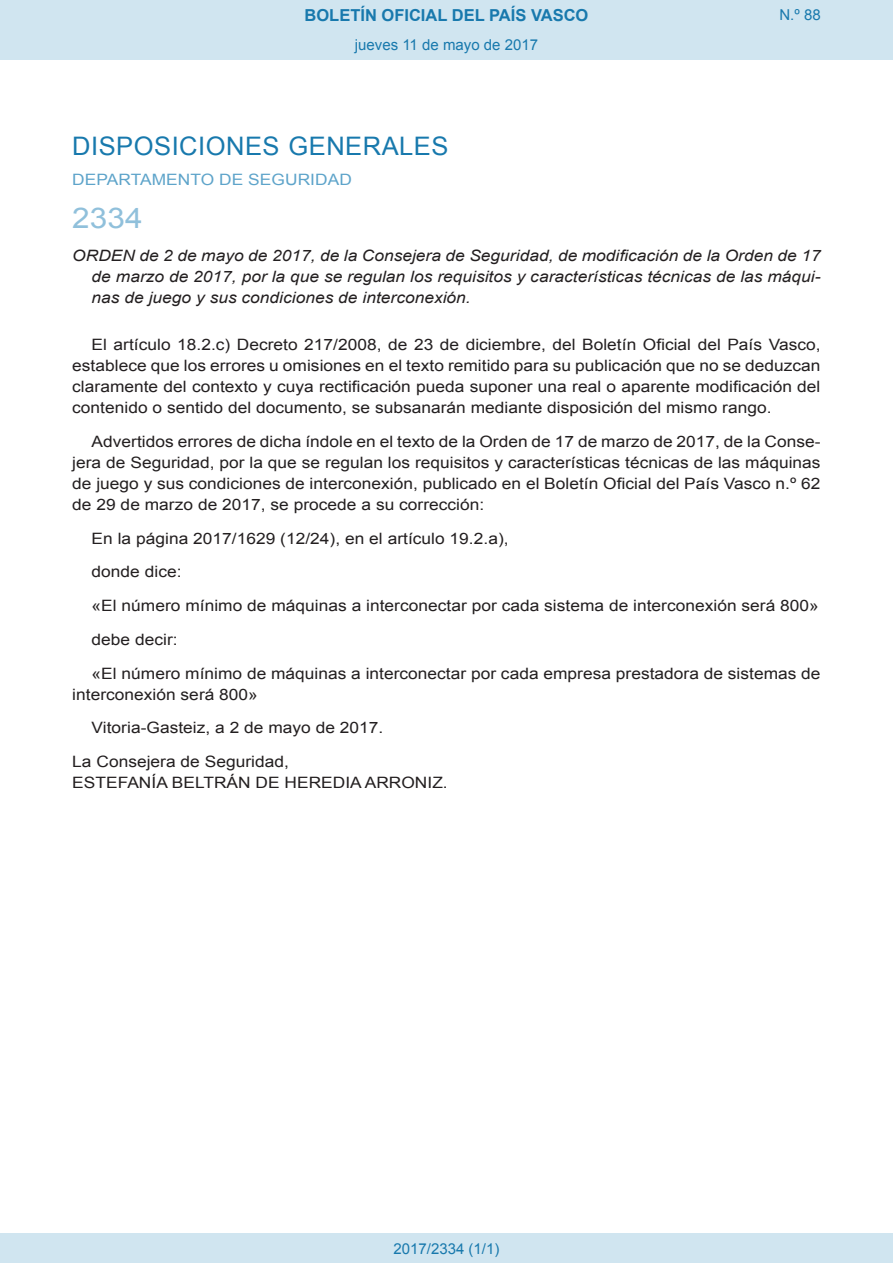
<style>
.page{position:relative;width:893px;height:1263px;background:#fff}
.page>*{position:absolute;margin:0;border:0;box-sizing:border-box;transform-origin:0 0}
.BOPVOrden{font:28.5px "Arial";color:#90c0db;scale:1.11 1}
.BOPVSeccion{font:25.5px "Arial";letter-spacing:.02em;color:#1879ad}
.t1{font:700 16.5px "Arial";color:#1879ad}
.BOPVDetalle{font:15.6px/21px "Arial";color:#231f20;text-align:justify;scale:1.11 1}
.BOPVTitulo{font:italic 15.6px/21px "Arial";color:#231f20;text-align:justify;scale:1.11 1}
.BOPVFirmaNombre{font:15.6px "Arial";color:#231f20;scale:1.11 1}
.BOPVFirmaLugFec{font:15.6px "Arial";color:#231f20;scale:1.11 1}
.BOPVOrganismo{font:15.6px "Arial";letter-spacing:.005em;color:#5ea4ca;scale:1.11 1}
.BOPVFirmaPuesto{font:15.6px "Arial";color:#231f20;scale:1.11 1}
.Paginacion_Centro{font:15px "Arial";color:#1879ad}
</style>
<div class="page">
<div style="left:0;top:0;width:893px;height:60px;background:#d0e5f0"></div>
<div style="left:0;top:1233px;width:893px;height:30px;background:#d0e5f0"></div>
<p class="t1" style="left:305px;top:4px;width:285px">BOLETÍN OFICIAL DEL PAÍS VASCO</p>
<p class="Paginacion_Centro" style="left:355px;top:35px;width:185px">jueves 11 de mayo de 2017</p>
<p class="Paginacion_Centro" style="left:779px;top:5px;width:43px">N.º 88</p>
<p class="BOPVSeccion" style="left:72px;top:129px;width:378px">DISPOSICIONES GENERALES</p>
<p class="BOPVOrganismo" style="left:72px;top:169px;width:253px">DEPARTAMENTO DE SEGURIDAD</p>
<p class="BOPVOrden" style="left:72px;top:199px;width:65px">2334</p>
<p class="BOPVTitulo" style="left:92px;top:246px;width:658px;text-indent:-19px">ORDEN de 2 de mayo de 2017, de la Consejera de Seguridad, de modificación de la Orden de 17 de marzo de 2017, por la que se regulan los requisitos y características técnicas de las máqui&shy;nas de juego y sus condiciones de interconexión.</p>
<p class="BOPVDetalle" style="left:72px;top:334px;width:676px;text-indent:19px">El artículo 18.2.c) Decreto 217/2008, de 23 de diciembre, del Boletín Oficial del País Vasco, establece que los errores u omisiones en el texto remitido para su publicación que no se deduzcan claramente del contexto y cuya rectificación pueda suponer una real o aparente modificación del contenido o sentido del documento, se subsanarán mediante disposición del mismo rango.</p>
<p class="BOPVDetalle" style="left:72px;top:431px;width:676px;text-indent:19px">Advertidos errores de dicha índole en el texto de la Orden de 17 de marzo de 2017, de la Conse&shy;jera de Seguridad, por la que se regulan los requisitos y características técnicas de las máquinas de juego y sus condiciones de interconexión, publicado en el Boletín Oficial del País Vasco n.º 62 de 29 de marzo de 2017, se procede a su corrección:</p>
<p class="BOPVDetalle" style="left:92px;top:528px;width:377px">En la página 2017/1629 (12/24), en el artículo 19.2.a),</p>
<p class="BOPVDetalle" style="left:92px;top:561px;width:83px">donde dice:</p>
<p class="BOPVDetalle" style="left:92px;top:595px;width:657px">«El número mínimo de máquinas a interconectar por cada sistema de interconexión será 800»</p>
<p class="BOPVDetalle" style="left:92px;top:629px;width:79px">debe decir:</p>
<p class="BOPVDetalle" style="left:72px;top:663px;width:676px;text-indent:19px">«El número mínimo de máquinas a interconectar por cada empresa prestadora de sistemas de interconexión será 800»</p>
<p class="BOPVFirmaLugFec" style="left:92px;top:718px;width:264px">Vitoria-Gasteiz, a 2 de mayo de 2017.</p>
<p class="BOPVFirmaPuesto" style="left:72px;top:751px;width:197px">La Consejera de Seguridad,</p>
<p class="BOPVFirmaNombre" style="left:72px;top:772px;width:340px">ESTEFANÍA BELTRÁN DE HEREDIA ARRONIZ.</p>
<p class="Paginacion_Centro" style="left:393px;top:1238px;width:107px">2017/2334 (1/1)</p>
</div>
